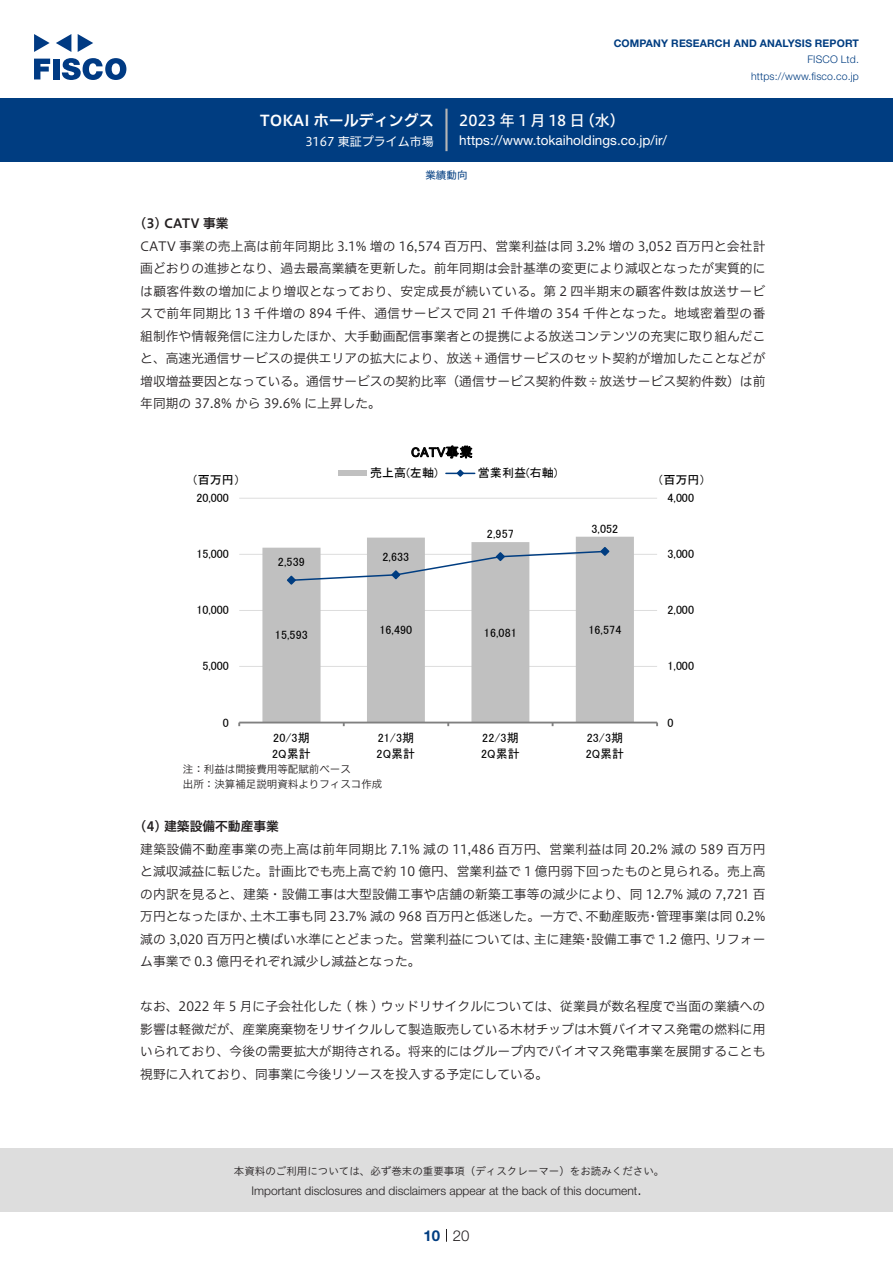
<style>
.page{position:relative;width:893px;height:1263px;background:#fff}
.page>*{position:absolute;margin:0;border:0;box-sizing:border-box;transform-origin:0 0}
.t1{font:15px "Hiragino UD Sans F Std N W5";letter-spacing:.005em;color:#fff}
.t2{font:15px "Hiragino UD Sans F Std N W6";color:#fff}
.t3{font:300 15px "Helvetica Neue LT Std";color:#231f20}
.t4{font:700 15px "Helvetica Neue LT Std";color:#003d81}
.t5{font:13.5px "Helvetica Neue LT Std";color:#fff}
.t6{font:13.5px "MS P Gothic";letter-spacing:.01em;color:#000}
.t7{font:12.75px/22.5px "Hiragino UD Sans F Std N W3";color:#231f20;text-align:justify}
.t8{font:12.75px "Hiragino UD Sans F Std N W6";color:#231f20}
.t9{font:12px/15.6px "MS P Gothic";letter-spacing:.005em;color:#000}
.t10{font:300 12px "Helvetica Neue LT Std";color:#231f20}
.t11{font:12px "Hiragino UD Sans F Std N W4";color:#fff}
.t12{font:10.5px "Hiragino UD Sans Std W3";color:#231f20}
.t13{font:10.5px/15px "Hiragino UD Sans F Std N W3";color:#231f20}
.t14{font:700 10.5px "Helvetica Neue LT Std";letter-spacing:.015em;color:#003d81}
.t15{font:300 10.5px/16.5px "Helvetica Neue LT Std";letter-spacing:.015em;color:#003d81;text-align:right}
.t16{font:10.5px "Hiragino UD Sans F Std N W4";color:#003d81}
</style>
<div class="page">
<div style="left:0;top:1148px;width:893px;height:64px;background:#ddd"></div>
<svg style="left:34px;top:59px;width:16px;height:20px"></svg>
<div style="left:53px;top:59px;width:6px;height:20px;background:#003a83"></div>
<svg style="left:62px;top:58px;width:64px;height:22px"></svg>
<svg style="left:34px;top:34px;width:16px;height:18px"></svg>
<svg style="left:78px;top:34px;width:15px;height:18px"></svg>
<svg style="left:56px;top:34px;width:15px;height:18px"></svg>
<div style="left:0;top:98px;width:893px;height:64px;background:#003d81"></div>
<hr style="left:445px;top:109px;width:3px;height:42px;background:#b5b5b6">
<svg style="left:446px;top:1229px;width:1px;height:13px"></svg>
<hr style="left:239px;top:666px;width:418px;height:1px;background:#ddd">
<hr style="left:239px;top:610px;width:418px;height:1px;background:#ddd">
<hr style="left:239px;top:554px;width:418px;height:1px;background:#ddd">
<hr style="left:239px;top:498px;width:418px;height:1px;background:#ddd">
<svg style="left:262px;top:537px;width:372px;height:185px;fill:#c0c0c0"></svg>
<hr style="left:239px;top:722px;width:418px;height:1px;background:#808080">
<svg style="left:285px;top:545px;width:326px;height:41px"></svg>
<div style="left:338px;top:470px;width:29px;height:6px;background:#c0c0c0"></div>
<svg style="left:446px;top:469px;width:29px;height:8px"></svg>
<p class="t2" style="left:260px;top:109px;width:175px">TOKAI ホールディングス</p>
<p class="t11" style="left:305px;top:132px;width:130px">3167 東証プライム市場</p>
<p class="t14" style="left:614px;top:37px;width:247px">COMPANY RESEARCH AND ANALYSIS REPORT</p>
<p class="t15" style="left:751px;top:51px;width:109px">FISCO Ltd. https://www.fisco.co j p.</p>
<p class="t1" style="left:580px;top:109px;width:46px">（水(</p>
<p class="t1" style="left:459px;top:109px;width:127px">2023 年 1 月 18 日</p>
<p class="t5" style="left:459px;top:132px;width:209px">https://www.tokaiholdings. c o j p. /i r/</p>
<p class="t16" style="left:425px;top:167px;width:43px">業績動向</p>
<p class="t8" style="left:140px;top:214px;width:90px">3( ) CATV 事業</p>
<p class="t7" style="left:140px;top:234px;width:627px">CATV 事業の売上高は前年同期比 3.1% 増の 16,574 百万円、営業利益は同 3.2% 増の 3,052 百万円と会社計画どおりの進捗となり、過去最高業績を更新した。前年同期は会計基準の変更により減収となったが実質的には顧客件数の増加により増収となっており、安定成長が続いている。第 2 四半期末の顧客件数は放送サービスで前年同期比 13 千件増の 894 千件、通信サービスで同 21 千件増の 354 千件となった。地域密着型の番組制作や情報発信に注力したほか、大手動画配信事業者との提携による放送コンテンツの充実に取り組んだこと、高速光通信サービスの提供エリアの拡大により、放送＋通信サービスのセット契約が増加したことなどが増収増益要因となっている。通信サービスの契約比率（通信サービス契約件数÷放送サービス契約件数）は前年同期の 37.8% から 39.6% に上昇した。</p>
<p class="t6" style="left:411px;top:445px;width:63px">CATV事業</p>
<p class="t9" style="left:192px;top:472px;width:50px">（百万円）</p>
<p class="t9" style="left:370px;top:465px;width:69px">売上高(左軸)</p>
<p class="t9" style="left:478px;top:465px;width:81px">営業利益(右軸(</p>
<p class="t9" style="left:657px;top:472px;width:50px">（百万円(</p>
<p class="t9" style="left:196px;top:490px;width:34px">20,000</p>
<p class="t9" style="left:668px;top:490px;width:28px">4,000</p>
<p class="t9" style="left:487px;top:526px;width:28px">2,957</p>
<p class="t9" style="left:591px;top:521px;width:28px">3,052</p>
<p class="t9" style="left:196px;top:546px;width:34px">15,000</p>
<p class="t9" style="left:278px;top:554px;width:28px">2,539</p>
<p class="t9" style="left:382px;top:549px;width:28px">2,633</p>
<p class="t9" style="left:668px;top:546px;width:28px">3,000</p>
<p class="t9" style="left:196px;top:602px;width:34px">10,000</p>
<p class="t9" style="left:668px;top:602px;width:28px">2,000</p>
<p class="t9" style="left:275px;top:627px;width:34px">15,593</p>
<p class="t9" style="left:379px;top:622px;width:34px">16,490</p>
<p class="t9" style="left:484px;top:624px;width:34px">16,081</p>
<p class="t9" style="left:588px;top:622px;width:34px">16,574</p>
<p class="t9" style="left:202px;top:658px;width:28px">5,000</p>
<p class="t9" style="left:668px;top:658px;width:28px">1,000</p>
<p class="t9" style="left:223px;top:714px;width:8px">0</p>
<p class="t9" style="left:668px;top:714px;width:8px">0</p>
<p class="t9" style="left:272px;top:730px;width:40px">20/3期<br>2Q累計</p>
<p class="t9" style="left:377px;top:730px;width:40px">21/3期<br>2Q累計</p>
<p class="t9" style="left:481px;top:730px;width:40px">22/3期<br>2Q累計</p>
<p class="t9" style="left:586px;top:730px;width:40px">23/3期<br>2Q累計</p>
<p class="t13" style="left:183px;top:761px;width:201px">注：利益は間接費用等配賦前ベース<br>出所：決算補足説明資料よりフィスコ作成</p>
<p class="t8" style="left:140px;top:817px;width:140px">4( ) 建築設備不動産事業</p>
<p class="t7" style="left:140px;top:837px;width:627px;text-align:right">建築設備不動産事業の売上高は前年同期比 7.1% 減の 11,486 百万円、営業利益は同 20.2% 減の 589 百万円と減収減益に転じた。計画比でも売上高で約 10 億円、営業利益で 1 億円弱下回ったものと見られる。売上高の内訳を見ると、建築・設備工事は大型設備工事や店舗の新築工事等の減少により、同 12.7% 減の 7,721 百管理事業は同 0.2%</p>
<p class="t7" style="left:250px;top:904px;width:343px">土木工事も同 23.7% 減の 968 百万円と低迷した。一方で、</p>
<p class="t7" style="left:586px;top:904px;width:65px">不動産販売</p>
<p class="t7" style="left:140px;top:904px;width:116px">万円となったほか、</p>
<p class="t7" style="left:646px;top:904px;width:14px">・</p>
<p class="t7" style="left:140px;top:927px;width:399px">減の 3,020 百万円と横ばい水準にとどまった。営業利益については、ム事業で 0.3 億円それぞれ減少し減益となった。</p>
<p class="t7" style="left:140px;top:994px;width:627px">なお、2022 年 5 月に子会社化した ( 株 ) ウッドリサイクルについては、従業員が数名程度で当面の業績への影響は軽微だが、産業廃棄物をリサイクルして製造販売している木材チップは木質バイオマス発電の燃料に用いられており、今後の需要拡大が期待される。将来的にはグループ内でバイオマス発電事業を展開することも視野に入れており、同事業に今後リソースを投入する予定にしている。</p>
<p class="t7" style="left:591px;top:927px;width:129px">設備工事で 1.2 億円、</p>
<p class="t7" style="left:534px;top:927px;width:53px">主に建築</p>
<p class="t7" style="left:714px;top:927px;width:52px">リフォー</p>
<p class="t7" style="left:582px;top:927px;width:14px">・</p>
<p class="t12" style="left:234px;top:1163px;width:432px">本資料のご利用については、必ず巻末の重要事項（ディスクレーマー）をお読みください。</p>
<p class="t3" style="left:637px;top:1180px;width:6px">.</p>
<p class="t10" style="left:251px;top:1183px;width:387px">Important disclosures and disclaimers appear at the back of this document</p>
<p class="t4" style="left:423px;top:1226px;width:18px">10</p>
<p class="t3" style="left:453px;top:1226px;width:18px">20</p>
</div>
